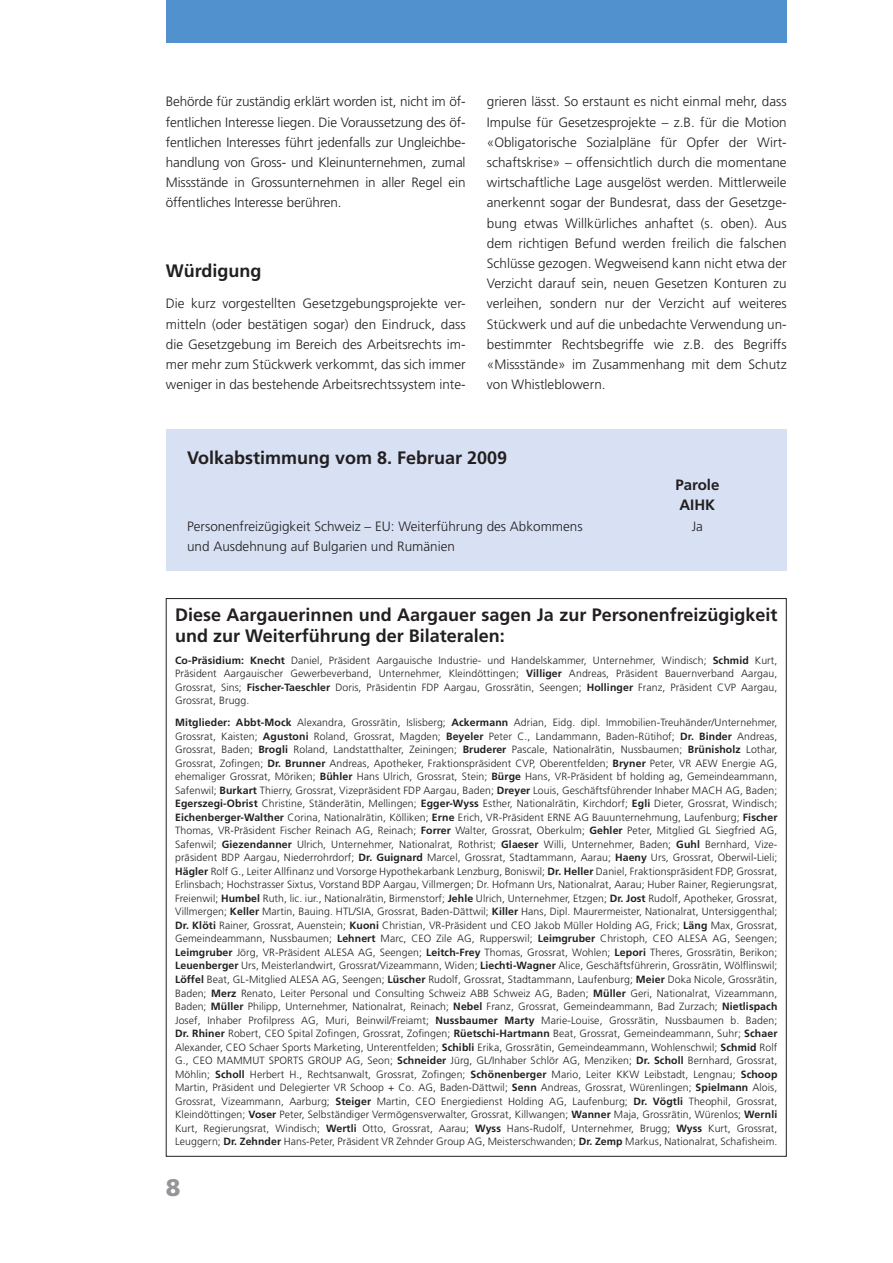
<style>
.page{position:relative;width:893px;height:1263px;background:#fff}
.page>*{position:absolute;margin:0;border:0;box-sizing:border-box;transform-origin:0 0}
.t1{font:900 24px "Frutiger";color:#939598}
.t2{font:700 18px/21px "Frutiger";color:#231f20}
.t3{font:700 15px/20.2px "Frutiger";color:#231f20}
.t4{font:300 13.5px/20.2px "Frutiger";color:#231f20;text-align:justify}
.t5{font:300 10.5px/13.5px "Frutiger";letter-spacing:.01em;color:#231f20;text-align:justify}
.s1{font-weight:700}
</style>
<div class="page">
<div style="left:166px;top:0;width:621px;height:43px;background:#5191cd"></div>
<div style="left:166px;top:429px;width:621px;height:142px;background:#d7e1f3"></div>
<p class="t4" style="left:166px;top:93px;width:301px">Behörde für zuständig erklärt worden ist, nicht im öf&shy;fentlichen Interesse liegen. Die Voraussetzung des öf&shy;fentlichen Interesses führt jedenfalls zur Ungleichbe&shy;handlung von Gross- und Kleinunternehmen, zumal Missstände in Grossunternehmen in aller Regel ein öffentliches Interesse berühren.</p>
<h2 class="t2" style="left:166px;top:262px;width:97px">Würdigung</h2>
<p class="t4" style="left:166px;top:294px;width:301px">Die kurz vorgestellten Gesetzgebungsprojekte ver&shy;mitteln (oder bestätigen sogar) den Eindruck, dass die Gesetzgebung im Bereich des Arbeitsrechts im&shy;mer mehr zum Stückwerk verkommt, das sich immer weniger in das bestehende Arbeitsrechtssystem inte-</p>
<p class="t4" style="left:487px;top:93px;width:301px">grieren lässt. So erstaunt es nicht einmal mehr, dass Impulse für Gesetzesprojekte – z.B. für die Motion «Obligatorische Sozialpläne für Opfer der Wirt&shy;schaftskrise» – offensichtlich durch die momentane wirtschaftliche Lage ausgelöst werden. Mittlerweile anerkennt sogar der Bundesrat, dass der Gesetzge&shy;bung etwas Willkürliches anhaftet (s. oben). Aus dem richtigen Befund werden freilich die falschen Schlüsse gezogen. Wegweisend kann nicht etwa der Verzicht darauf sein, neuen Gesetzen Konturen zu verleihen, sondern nur der Verzicht auf weiteres Stückwerk und auf die unbedachte Verwendung un&shy;bestimmter Rechtsbegriffe wie z.B. des Begriffs «Missstände» im Zusammenhang mit dem Schutz von Whistleblowern.</p>
<h2 class="t2" style="left:187px;top:449px;width:322px">Volkabstimmung vom 8. Februar 2009</h2>
<h3 class="t3" style="left:675px;top:476px;width:45px">Parole<br>AIHK</h3>
<p class="t4" style="left:187px;top:517px;width:397px">Personenfreizügigkeit Schweiz – EU: Weiterführung des Abkommens</p>
<p class="t4" style="left:692px;top:517px;width:13px">Ja</p>
<p class="t4" style="left:187px;top:537px;width:269px">und Ausdehnung auf Bulgarien und Rumänien</p>
<h2 class="t2" style="left:175px;top:606px;width:604px">Diese Aargauerinnen und Aargauer sagen Ja zur Personenfreizügigkeit und zur Weiterführung der Bilateralen:</h2>
<p class="t5" style="left:175px;top:654px;width:604px"><span class="s1">Co-Präsidium: Knecht</span> Daniel, Präsident Aargauische Industrie- und Handelskammer, Unternehmer, Windisch; <span class="s1">Schmid</span> Kurt, Präsident Aargauischer Gewerbeverband, Unternehmer, Kleindöttingen; <span class="s1">Villiger</span> Andreas, Präsident Bauernverband Aargau, Grossrat, Sins; <span class="s1">Fischer-Taeschler</span> Doris, Präsidentin FDP Aargau, Grossrätin, Seengen; <span class="s1">Hollinger</span> Franz, Präsident CVP Aargau, Grossrat, Brugg.</p>
<p class="t5" style="left:175px;top:717px;width:604px"><span class="s1">Mitglieder: Abbt-Mock</span> Alexandra, Grossrätin, Islisberg; <span class="s1">Ackermann</span> Adrian, Eidg. dipl. Immobilien-Treuhänder/Unternehmer, Grossrat, Kaisten; <span class="s1">Agustoni</span> Roland, Grossrat, Magden; <span class="s1">Beyeler</span> Peter C., Landammann, Baden-Rütihof; <span class="s1">Dr. Binder</span> Andreas, Grossrat, Baden; <span class="s1">Brogli</span> Roland, Landstatthalter, Zeiningen; <span class="s1">Bruderer</span> Pascale, Nationalrätin, Nussbaumen; <span class="s1">Brünisholz</span> Lothar, Grossrat, Zofingen; <span class="s1">Dr. Brunner</span> Andreas, Apotheker, Fraktionspräsident CVP, Oberentfelden; <span class="s1">Bryner</span> Peter, VR AEW Energie AG, ehemaliger Grossrat, Möriken; <span class="s1">Bühler</span> Hans Ulrich, Grossrat, Stein; <span class="s1">Bürge</span> Hans, VR-Präsident bf holding ag, Gemeindeammann, Safenwil; <span class="s1">Burkart</span> Thierry, Grossrat, Vizepräsident FDP Aargau, Baden; <span class="s1">Dreyer</span> Louis, Geschäftsführender Inhaber MACH AG, Baden; <span class="s1">Egerszegi-Obrist</span> Christine, Ständerätin, Mellingen; <span class="s1">Egger-Wyss</span> Esther, Nationalrätin, Kirchdorf; <span class="s1">Egli</span> Dieter, Grossrat, Windisch; <span class="s1">Eichenberger-Walther</span> Corina, Nationalrätin, Kölliken; <span class="s1">Erne</span> Erich, VR-Präsident ERNE AG Bauunternehmung, Laufenburg; <span class="s1">Fischer </span>Thomas, VR-Präsident Fischer Reinach AG, Reinach; <span class="s1">Forrer</span> Walter, Grossrat, Oberkulm; <span class="s1">Gehler</span> Peter, Mitglied GL Siegfried AG, Safenwil; <span class="s1">Giezendanner</span> Ulrich, Unternehmer, Nationalrat, Rothrist; <span class="s1">Glaeser</span> Willi, Unternehmer, Baden; <span class="s1">Guhl</span> Bernhard, Vize&shy;präsident BDP Aargau, Niederrohrdorf; <span class="s1">Dr. Guignard</span> Marcel, Grossrat, Stadtammann, Aarau; <span class="s1">Haeny</span> Urs, Grossrat, Oberwil-Lieli; <span class="s1">Hägler</span> Rolf G., Leiter Allfinanz und Vorsorge Hypothekarbank Lenzburg, Boniswil; <span class="s1">Dr. Heller</span> Daniel, Fraktionspräsident FDP, Grossrat, Erlinsbach; Hochstrasser Sixtus, Vorstand BDP Aargau, Villmergen; Dr. Hofmann Urs, Nationalrat, Aarau; Huber Rainer, Regierungsrat, Freienwil; <span class="s1">Humbel</span> Ruth, lic. iur., Nationalrätin, Birmenstorf; <span class="s1">Jehle</span> Ulrich, Unternehmer, Etzgen; <span class="s1">Dr. Jost</span> Rudolf, Apotheker, Grossrat, Villmergen; <span class="s1">Keller</span> Martin, Bauing. HTL/SIA, Grossrat, Baden-Dättwil; <span class="s1">Killer</span> Hans, Dipl. Maurermeister, Nationalrat, Untersiggenthal; <span class="s1">Dr. Klöti</span> Rainer, Grossrat, Auenstein; <span class="s1">Kuoni</span> Christian, VR-Präsident und CEO Jakob Müller Holding AG, Frick; <span class="s1">Läng</span> Max, Grossrat, Gemeindeammann, Nussbaumen; <span class="s1">Lehnert</span> Marc, CEO Zile AG, Rupperswil; <span class="s1">Leimgruber</span> Christoph, CEO ALESA AG, Seengen; <span class="s1">Leimgruber</span> Jörg, VR-Präsident ALESA AG, Seengen; <span class="s1">Leitch-Frey</span> Thomas, Grossrat, Wohlen; <span class="s1">Lepori</span> Theres, Grossrätin, Berikon; <span class="s1">Leuenberger</span> Urs, Meisterlandwirt, Grossrat/Vizeammann, Widen; <span class="s1">Liechti-Wagner</span> Alice, Geschäftsführerin, Grossrätin, Wölflinswil; <span class="s1">Löffel</span> Beat, GL-Mitglied ALESA AG, Seengen; <span class="s1">Lüscher</span> Rudolf, Grossrat, Stadtammann, Laufenburg; <span class="s1">Meier</span> Doka Nicole, Grossrätin, Baden; <span class="s1">Merz</span> Renato, Leiter Personal und Consulting Schweiz ABB Schweiz AG, Baden; <span class="s1">Müller</span> Geri, Nationalrat, Vizeammann, Baden; <span class="s1">Müller</span> Philipp, Unternehmer, Nationalrat, Reinach; <span class="s1">Nebel</span> Franz, Grossrat, Gemeindeammann, Bad Zurzach; <span class="s1">Nietlispach </span>Josef, Inhaber Profilpress AG, Muri, Beinwil/Freiamt; <span class="s1">Nussbaumer Marty</span> Marie-Louise, Grossrätin, Nussbaumen b. Baden; <span class="s1">Dr. Rhiner</span> Robert, CEO Spital Zofingen, Grossrat, Zofingen; <span class="s1">Rüetschi-Hartmann</span> Beat, Grossrat, Gemeindeammann, Suhr; <span class="s1">Schaer </span>Alexander, CEO Schaer Sports Marketing, Unterentfelden; <span class="s1">Schibli</span> Erika, Grossrätin, Gemeindeammann, Wohlenschwil; <span class="s1">Schmid</span> Rolf G., CEO MAMMUT SPORTS GROUP AG, Seon; <span class="s1">Schneider</span> Jürg, GL/Inhaber Schlör AG, Menziken; <span class="s1">Dr. Scholl</span> Bernhard, Grossrat, Möhlin; <span class="s1">Scholl</span> Herbert H., Rechtsanwalt, Grossrat, Zofingen; <span class="s1">Schönenberger</span> Mario, Leiter KKW Leibstadt, Lengnau; <span class="s1">Schoop </span>Martin, Präsident und Delegierter VR Schoop + Co. AG, Baden-Dättwil; <span class="s1">Senn</span> Andreas, Grossrat, Würenlingen; <span class="s1">Spielmann</span> Alois, Grossrat, Vizeammann, Aarburg; <span class="s1">Steiger</span> Martin, CEO Energiedienst Holding AG, Laufenburg; <span class="s1">Dr. Vögtli</span> Theophil, Grossrat, Kleindöttingen; <span class="s1">Voser</span> Peter, Selbständiger Vermögensverwalter, Grossrat, Killwangen; <span class="s1">Wanner</span> Maja, Grossrätin, Würenlos; <span class="s1">Wernli </span>Kurt, Regierungsrat, Windisch; <span class="s1">Wertli</span> Otto, Grossrat, Aarau; <span class="s1">Wyss</span> Hans-Rudolf, Unternehmer, Brugg; <span class="s1">Wyss</span> Kurt, Grossrat, Leuggern; <span class="s1">Dr. Zehnder</span> Hans-Peter, Präsident VR Zehnder Group AG, Meisterschwanden; <span class="s1">Dr. Zemp</span> Markus, Nationalrat, Schafisheim.</p>
<h1 class="t1" style="left:166px;top:1178px;width:16px">8</h1>
</div>
